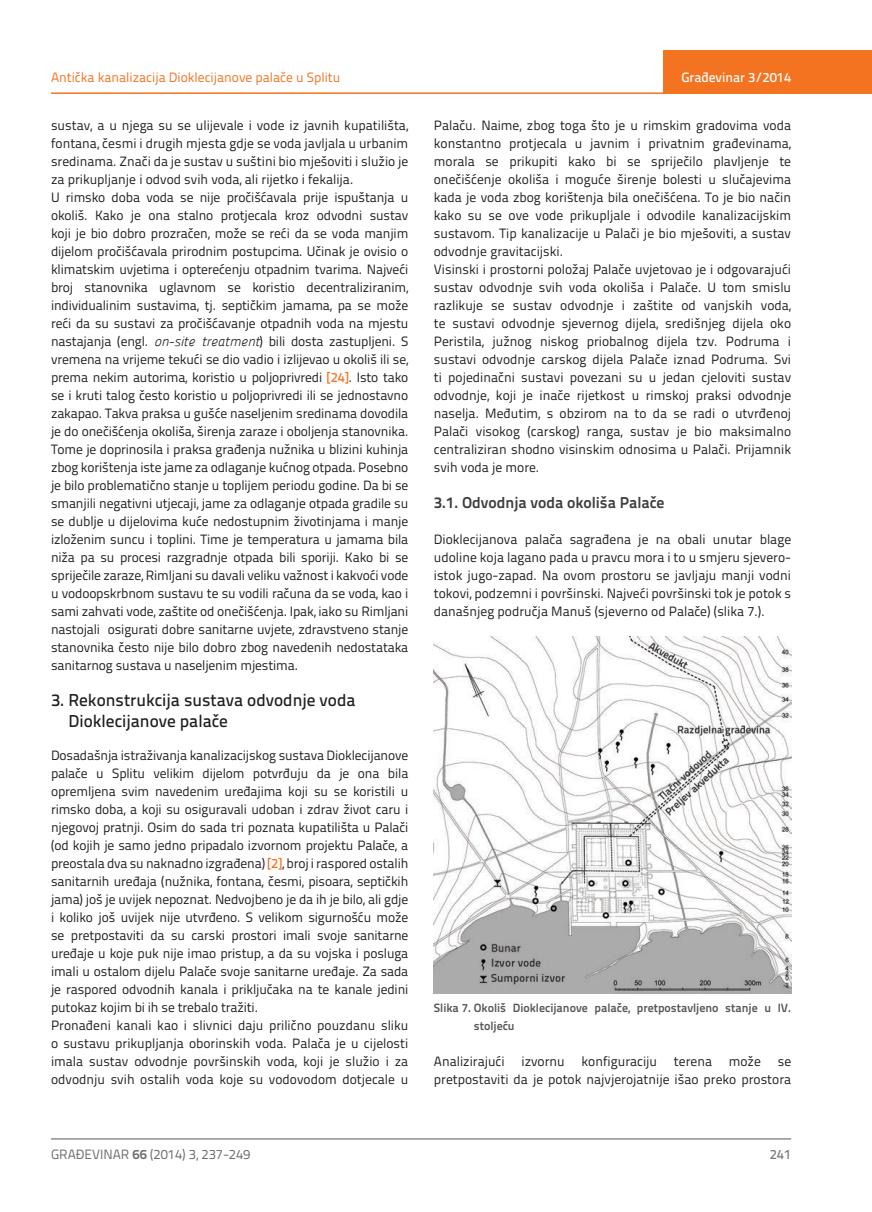
<style>
.page{position:relative;width:872px;height:1212px;background:#fff}
.page>*{position:absolute;margin:0;border:0;box-sizing:border-box;transform-origin:0 0}
.t1{font:500 17.25px/21px "Titillium Text 22 L";color:#231f20}
.t2{font:700 15.75px "Titillium Text 22 L";color:#3e3e3f}
.t3{font:13.5px/18px "Titillium Text 22 L";letter-spacing:-.01em;color:#231f20}
.t4{font:13.5px "Titillium Text 22 L";color:#f47321}
.t5{font:13.5px "Titillium Text 22 L";color:#6c6d70}
.t6{font:500 13.5px "Titillium Text 22 L";color:#fff}
.t7{font:500 13.5px "Titillium Text 22 L";color:#787a7d}
.t8{font:700 12px/18px "Titillium Text 22 L";color:#57585a}
.s1{font-family:"Panefresco 250 wt";font-style:italic}
.s2{font-weight:500;color:#f47321}
.s3{font-weight:700}
</style>
<div class="page">
<hr style="left:51px;top:92px;width:821px;height:2px;background:#f47321">
<div style="left:663px;top:50px;width:209px;height:44px;background:#f47321"></div>
<hr style="left:51px;top:1139px;width:740px;height:1px;background:#57585a">
<img style="left:434px;top:637px;width:357px;height:356px">
<p class="t4" style="left:51px;top:68px;width:291px">Antička kanalizacija Dioklecijanove palače u Splitu</p>
<p class="t3" style="left:51px;top:115px;width:359px">sustav, a u njega su se ulijevale i vode iz javnih kupatilišta, fontana, česmi i drugih mjesta gdje se voda javljala u urbanim sredinama. Znači da je sustav u suštini bio mješoviti i služio je za prikupljanje i odvod svih voda, ali rijetko i fekalija.<br>U rimsko doba voda se nije pročišćavala prije ispuštanja u okoliš. Kako je ona stalno protjecala kroz odvodni sustav koji je bio dobro prozračen, može se reći da se voda manjim dijelom pročišćavala prirodnim postupcima. Učinak je ovisio o klimatskim uvjetima i opterećenju otpadnim tvarima. Najveći broj stanovnika uglavnom se koristio decentraliziranim, individualinim sustavima, tj. septičkim jamama, pa se može reći da su sustavi za pročišćavanje otpadnih voda na mjestu nastajanja (engl. <span class="s1">on-site treatment</span>) bili dosta zastupljeni. S vremena na vrijeme tekući se dio vadio i izlijevao u okoliš ili se, prema nekim autorima, koristio u poljoprivredi <span class="s2">[24]</span>. Isto tako se i kruti talog često koristio u poljoprivredi ili se jednostavno zakapao. Takva praksa u gušće naseljenim sredinama dovodila je do onečišćenja okoliša, širenja zaraze i oboljenja stanovnika.<br>Tome je doprinosila i praksa građenja nužnika u blizini kuhinja zbog korištenja iste jame za odlaganje kućnog otpada. Posebno je bilo problematično stanje u toplijem periodu godine. Da bi se smanjili negativni utjecaji, jame za odlaganje otpada gradile su se dublje u dijelovima kuće nedostupnim životinjama i manje izloženim suncu i toplini. Time je temperatura u jamama bila niža pa su procesi razgradnje otpada bili sporiji. Kako bi se spriječile zaraze, Rimljani su davali veliku važnost i kakvoći vode u vodoopskrbnom sustavu te su vodili računa da se voda, kao i sami zahvati vode, zaštite od onečišćenja. Ipak, iako su Rimljani nastojali osigurati dobre sanitarne uvjete, zdravstveno stanje stanovnika često nije bilo dobro zbog navedenih nedostataka sanitarnog sustava u naseljenim mjestima.</p>
<p class="t1" style="left:68px;top:688px;width:288px;text-indent:-17px">3. Rekonstrukcija sustava odvodnje voda<br>Dioklecijanove palače</p>
<p class="t3" style="left:51px;top:746px;width:359px">Dosadašnja istraživanja kanalizacijskog sustava Dioklecijanove palače u Splitu velikim dijelom potvrđuju da je ona bila opremljena svim navedenim uređajima koji su se koristili u rimsko doba, a koji su osiguravali udoban i zdrav život caru i njegovoj pratnji. Osim do sada tri poznata kupatilišta u Palači (od kojih je samo jedno pripadalo izvornom projektu Palače, a preostala dva su naknadno izgrađena) <span class="s2">[2]</span>, broj i raspored ostalih sanitarnih uređaja (nužnika, fontana, česmi, pisoara, septičkih jama) još je uvijek nepoznat. Nedvojbeno je da ih je bilo, ali gdje i koliko još uvijek nije utvrđeno. S velikom sigurnošću može se pretpostaviti da su carski prostori imali svoje sanitarne uređaje u koje puk nije imao pristup, a da su vojska i posluga imali u ostalom dijelu Palače svoje sanitarne uređaje. Za sada je raspored odvodnih kanala i priključaka na te kanale jedini putokaz kojim bi ih se trebalo tražiti.<br>Pronađeni kanali kao i slivnici daju prilično pouzdanu sliku o sustavu prikupljanja oborinskih voda. Palača je u cijelosti imala sustav odvodnje površinskih voda, koji je služio i za odvodnju svih ostalih voda koje su vodovodom dotjecale u</p>
<p class="t6" style="left:681px;top:67px;width:111px">Građevinar 3/2014</p>
<p class="t3" style="left:434px;top:115px;width:359px">Palaču. Naime, zbog toga što je u rimskim gradovima voda konstantno protjecala u javnim i privatnim građevinama, morala se prikupiti kako bi se spriječilo plavljenje te onečišćenje okoliša i moguće širenje bolesti u slučajevima kada je voda zbog korištenja bila onečišćena. To je bio način kako su se ove vode prikupljale i odvodile kanalizacijskim sustavom. Tip kanalizacije u Palači je bio mješoviti, a sustav odvodnje gravitacijski.<br>Visinski i prostorni položaj Palače uvjetovao je i odgovarajući sustav odvodnje svih voda okoliša i Palače. U tom smislu razlikuje se sustav odvodnje i zaštite od vanjskih voda, te sustavi odvodnje sjevernog dijela, središnjeg dijela oko Peristila, južnog niskog priobalnog dijela tzv. Podruma i sustavi odvodnje carskog dijela Palače iznad Podruma. Svi ti pojedinačni sustavi povezani su u jedan cjeloviti sustav odvodnje, koji je inače rijetkost u rimskoj praksi odvodnje naselja. Međutim, s obzirom na to da se radi o utvrđenoj Palači visokog (carskog) ranga, sustav je bio maksimalno centraliziran shodno visinskim odnosima u Palači. Prijamnik svih voda je more.</p>
<p class="t2" style="left:434px;top:490px;width:232px">3.1. Odvodnja voda okoliša Palače</p>
<p class="t3" style="left:434px;top:529px;width:359px;text-align:justify">Dioklecijanova palača sagrađena je na obali unutar blage udoline koja lagano pada u pravcu mora i to u smjeru sjevero&shy;istok jugo-zapad. Na ovom prostoru se javljaju manji vodni tokovi, podzemni i površinski. Najveći površinski tok je potok s današnjeg područja Manuš (sjeverno od Palače) (slika 7.).</p>
<p class="t8" style="left:474px;top:998px;width:319px;text-indent:-40px">Slika 7. Okoliš Dioklecijanove palače, pretpostavljeno stanje u IV. stoljeću</p>
<p class="t3" style="left:434px;top:1052px;width:359px">Analizirajući izvornu konfiguraciju terena može se pretpostaviti da je potok najvjerojatnije išao preko prostora</p>
<p class="t5" style="left:51px;top:1144px;width:201px">GRAĐEVINAR <span class="s3">66</span> (2014) 3, 237-249</p>
<p class="t7" style="left:769px;top:1144px;width:23px">241</p>
</div>
